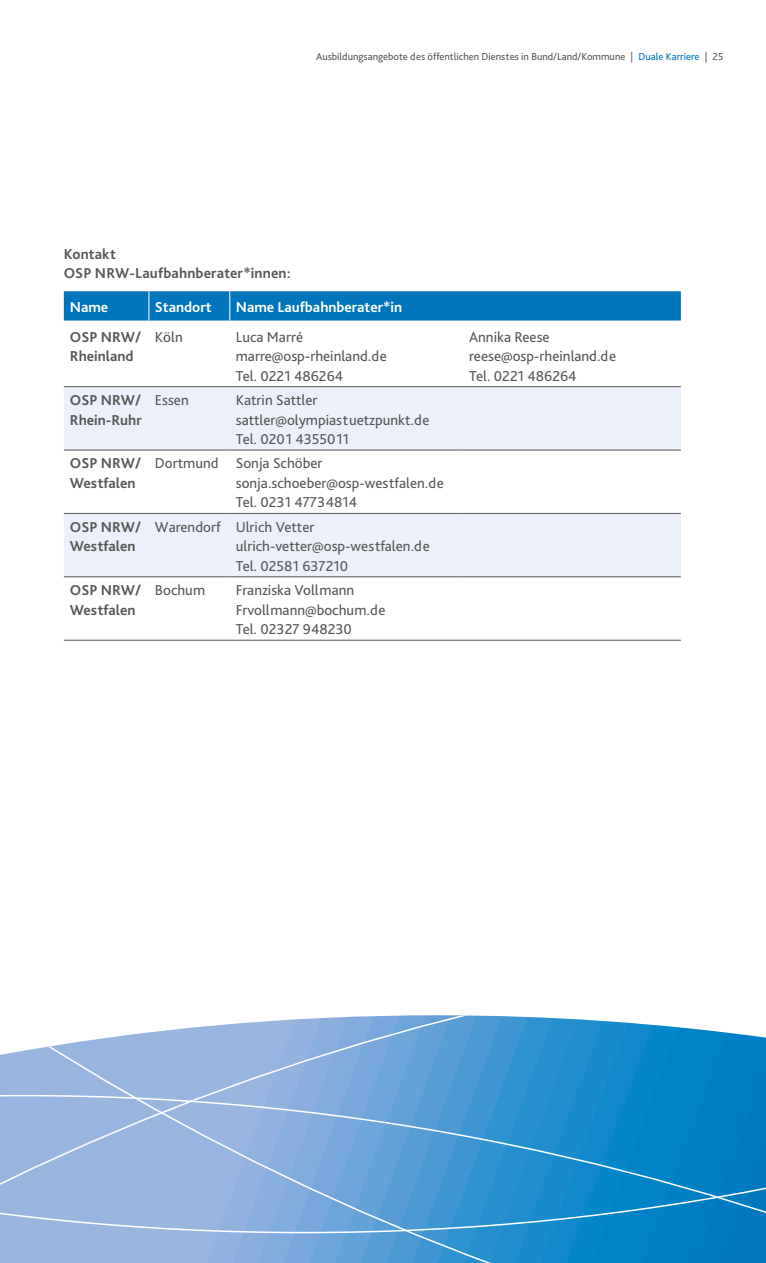
<style>
.page{position:relative;width:766px;height:1263px;background:#fff}
.page>*{position:absolute;margin:0;border:0;box-sizing:border-box;transform-origin:0 0}
.t1{font:15px/19.5px "Bliss Pro";color:#575756}
.t2{font:700 15px/19.5px "Bliss Pro";color:#575756}
.t3{font:700 15px "Bliss Pro";color:#fff}
.t4{font:10.5px "Bliss Pro";color:#575756}
.s1{color:#0075bc}
</style>
<div class="page">
<svg style="left:0;top:1234px;width:765px;height:29px;background:#519cd3"></svg>
<svg style="left:0;top:1015px;width:765px;height:219px;background:#63a6d8"></svg>
<svg style="left:64px;top:291px;width:616px;height:30px;background:#0678bd"></svg>
<svg style="left:64px;top:387px;width:616px;height:189px;fill:#ecf0fa"></svg>
<hr style="left:148px;top:291px;width:1px;height:30px;background:#fff">
<hr style="left:229px;top:291px;width:1px;height:30px;background:#fff">
<hr style="left:64px;top:640px;width:85px;height:1px;background:#575756">
<hr style="left:149px;top:640px;width:81px;height:1px;background:#575756">
<hr style="left:230px;top:640px;width:233px;height:1px;background:#575756">
<hr style="left:463px;top:640px;width:217px;height:1px;background:#575756">
<hr style="left:64px;top:386px;width:85px;height:1px;background:#575756">
<hr style="left:149px;top:386px;width:81px;height:1px;background:#575756">
<hr style="left:230px;top:386px;width:233px;height:1px;background:#575756">
<hr style="left:463px;top:386px;width:217px;height:1px;background:#575756">
<hr style="left:64px;top:450px;width:85px;height:1px;background:#575756">
<hr style="left:149px;top:450px;width:81px;height:1px;background:#575756">
<hr style="left:230px;top:450px;width:233px;height:1px;background:#575756">
<hr style="left:463px;top:450px;width:217px;height:1px;background:#575756">
<hr style="left:64px;top:513px;width:85px;height:1px;background:#575756">
<hr style="left:149px;top:513px;width:81px;height:1px;background:#575756">
<hr style="left:230px;top:513px;width:233px;height:1px;background:#575756">
<hr style="left:463px;top:513px;width:217px;height:1px;background:#575756">
<hr style="left:64px;top:576px;width:85px;height:1px;background:#575756">
<hr style="left:149px;top:576px;width:81px;height:1px;background:#575756">
<hr style="left:230px;top:576px;width:233px;height:1px;background:#575756">
<hr style="left:463px;top:576px;width:217px;height:1px;background:#575756">
<p class="t4" style="left:316px;top:50px;width:409px">Ausbildungsangebote des öffentlichen Dienstes in Bund/Land/Kommune | <span class="s1">Duale Karriere</span> | 25</p>
<p class="t2" style="left:64px;top:244px;width:228px">Kontakt<br>OSP NRW-Laufbahnberater*innen:</p>
<p class="t3" style="left:70px;top:298px;width:40px">Name</p>
<p class="t3" style="left:155px;top:298px;width:58px">Standort</p>
<p class="t3" style="left:236px;top:298px;width:168px">Name Laufbahnberater*in</p>
<p class="t2" style="left:70px;top:327px;width:73px">OSP NRW/<br>Rheinland</p>
<p class="t1" style="left:155px;top:327px;width:29px">Köln</p>
<p class="t1" style="left:236px;top:327px;width:153px">Luca Marré marre@osp-rheinland.de<br>Tel. 0221 486264</p>
<p class="t1" style="left:469px;top:327px;width:148px">Annika Reese reese@osp-rheinland.de<br>Tel. 0221 486264</p>
<p class="t2" style="left:70px;top:390px;width:73px">OSP NRW/<br>Rhein-Ruhr</p>
<p class="t1" style="left:155px;top:390px;width:35px">Essen</p>
<p class="t1" style="left:236px;top:390px;width:195px">Katrin Sattler sattler@olympiastuetzpunkt.de<br>Tel. 0201 4355011</p>
<p class="t2" style="left:70px;top:453px;width:73px">OSP NRW/<br>Westfalen</p>
<p class="t1" style="left:236px;top:453px;width:210px;text-indent:-81px">Dortmund Sonja Schöber sonja.schoeber@osp-westfalen.de<br>Tel. 0231 47734814</p>
<p class="t2" style="left:70px;top:517px;width:73px">OSP NRW/<br>Westfalen</p>
<p class="t1" style="left:236px;top:517px;width:195px;text-indent:-81px">Warendorf Ulrich Vetter ulrich-vetter@osp-westfalen.de<br>Tel. 02581 637210</p>
<p class="t2" style="left:70px;top:580px;width:73px">OSP NRW/<br>Westfalen</p>
<p class="t1" style="left:155px;top:580px;width:52px">Bochum</p>
<p class="t1" style="left:236px;top:580px;width:151px">Franziska Vollmann<br>Frvollmann@bochum.de<br>Tel. 02327 948230</p>
</div>
